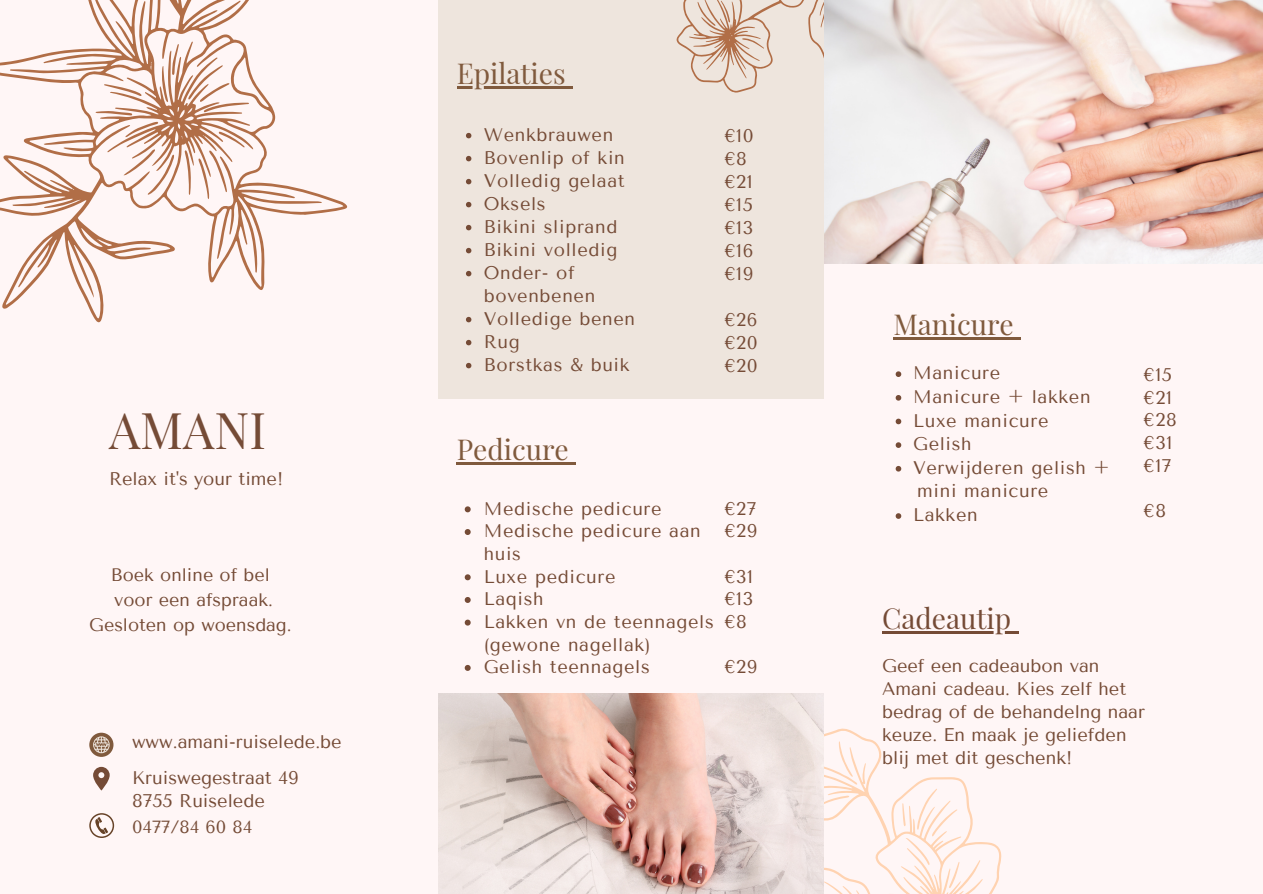
<style>
.page{position:relative;width:1263px;height:894px;background:#fff}
.page>*{position:absolute;margin:0;border:0;box-sizing:border-box;transform-origin:0 0}
.t1{font:49.5px "Playfair Display";color:#754b36}
.t2{font:28.2px "Playfair Display";color:#805a3d}
.t3{font:28.2px "Playfair Display";color:#754b36}
.t4{font:18.3px/22.6px "Tenor Sans";letter-spacing:.035em;color:#754b36}
.t5{font:18.3px/23px "Tenor Sans";color:#754b36}
.t6{font:18px "Tenor Sans";color:#754b36}
.t7{font:17.55px "Tenor Sans";color:#754b36}
</style>
<div class="page">
<div style="left:0;top:0;width:1263px;height:893px;background:#fff6f6"></div>
<div style="left:439px;top:0;width:385px;height:398px;background:#eee5dd"></div>
<svg style="left:824px;top:728px;width:178px;height:165px"></svg>
<svg style="left:824px;top:740px;width:33px;height:47px"></svg>
<svg style="left:824px;top:795px;width:26px;height:12px"></svg>
<svg style="left:824px;top:879px;width:32px;height:14px"></svg>
<svg style="left:902px;top:788px;width:59px;height:99px"></svg>
<svg style="left:676px;top:0;width:148px;height:93px"></svg>
<svg style="left:0;top:0;width:348px;height:323px"></svg>
<svg style="left:95px;top:44px;width:154px;height:155px"></svg>
<img style="left:439px;top:693px;width:385px;height:200px">
<img style="left:824px;top:0;width:439px;height:263px">
<svg style="left:465px;top:506px;width:6px;height:6px"></svg>
<svg style="left:465px;top:529px;width:6px;height:6px"></svg>
<svg style="left:465px;top:574px;width:6px;height:6px"></svg>
<svg style="left:465px;top:597px;width:6px;height:5px"></svg>
<svg style="left:465px;top:619px;width:6px;height:6px"></svg>
<svg style="left:465px;top:665px;width:6px;height:5px"></svg>
<hr style="left:457px;top:462px;width:112px;height:2px;background:#805a3d">
<svg style="left:569px;top:462px;width:7px;height:2px"></svg>
<hr style="left:457px;top:86px;width:109px;height:2px;background:#805a3d">
<svg style="left:566px;top:86px;width:7px;height:2px"></svg>
<svg style="left:466px;top:133px;width:5px;height:5px"></svg>
<svg style="left:466px;top:156px;width:5px;height:5px"></svg>
<svg style="left:466px;top:179px;width:5px;height:5px"></svg>
<svg style="left:466px;top:202px;width:5px;height:5px"></svg>
<svg style="left:466px;top:225px;width:5px;height:5px"></svg>
<svg style="left:466px;top:248px;width:5px;height:5px"></svg>
<svg style="left:466px;top:271px;width:5px;height:5px"></svg>
<svg style="left:466px;top:317px;width:5px;height:5px"></svg>
<svg style="left:466px;top:340px;width:5px;height:5px"></svg>
<svg style="left:466px;top:363px;width:5px;height:5px"></svg>
<hr style="left:893px;top:337px;width:121px;height:2px;background:#805a3d">
<svg style="left:1014px;top:337px;width:7px;height:2px"></svg>
<svg style="left:896px;top:371px;width:5px;height:6px"></svg>
<svg style="left:896px;top:395px;width:5px;height:5px"></svg>
<svg style="left:896px;top:418px;width:5px;height:6px"></svg>
<svg style="left:896px;top:442px;width:5px;height:6px"></svg>
<svg style="left:896px;top:466px;width:5px;height:5px"></svg>
<svg style="left:896px;top:513px;width:5px;height:5px"></svg>
<hr style="left:882px;top:630px;width:129px;height:3px;background:#754b36">
<svg style="left:1011px;top:631px;width:7px;height:2px"></svg>
<svg style="left:89px;top:732px;width:24px;height:24px"></svg>
<svg style="left:93px;top:736px;width:17px;height:17px"></svg>
<svg style="left:93px;top:766px;width:17px;height:24px"></svg>
<svg style="left:89px;top:813px;width:25px;height:24px"></svg>
<p class="t1" style="left:109px;top:395px;width:159px">AMANI</p>
<p class="t5" style="left:109px;top:467px;width:176px">Relax it's your time!</p>
<p class="t6" style="left:111px;top:564px;width:160px">Boek online of bel</p>
<p class="t6" style="left:114px;top:589px;width:160px">voor een afspraak.</p>
<p class="t6" style="left:89px;top:613px;width:204px">Gesloten op woensdag.</p>
<p class="t5" style="left:132px;top:730px;width:211px">www.amani-ruiselede.be</p>
<p class="t5" style="left:132px;top:766px;width:168px">Kruiswegestraat 49</p>
<p class="t5" style="left:132px;top:789px;width:134px">8755 Ruiselede</p>
<p class="t7" style="left:132px;top:817px;width:122px">0477/84 60 84</p>
<p class="t2" style="left:457px;top:53px;width:110px">Epilaties</p>
<p class="t4" style="left:484px;top:123px;width:131px">Wenkbrauwen</p>
<p class="t4" style="left:484px;top:146px;width:143px">Bovenlip of kin</p>
<p class="t4" style="left:484px;top:169px;width:142px">Volledig gelaat</p>
<p class="t4" style="left:484px;top:192px;width:63px">Oksels</p>
<p class="t4" style="left:484px;top:215px;width:135px">Bikini sliprand</p>
<p class="t4" style="left:484px;top:238px;width:135px">Bikini volledig</p>
<p class="t4" style="left:484px;top:261px;width:113px">Onder- of bovenbenen</p>
<p class="t4" style="left:484px;top:307px;width:153px">Volledige benen</p>
<p class="t4" style="left:484px;top:330px;width:37px">Rug</p>
<p class="t4" style="left:484px;top:353px;width:147px">Borstkas &amp; buik</p>
<p class="t4" style="left:725px;top:124px;width:30px">€10</p>
<p class="t4" style="left:725px;top:147px;width:24px">€8</p>
<p class="t4" style="left:725px;top:170px;width:29px">€21</p>
<p class="t4" style="left:725px;top:193px;width:30px">€15</p>
<p class="t4" style="left:725px;top:216px;width:30px">€13</p>
<p class="t4" style="left:725px;top:239px;width:30px">€16</p>
<p class="t4" style="left:725px;top:262px;width:30px">€19</p>
<p class="t4" style="left:725px;top:308px;width:34px">€26</p>
<p class="t4" style="left:725px;top:331px;width:34px">€20</p>
<p class="t4" style="left:725px;top:354px;width:34px">€20</p>
<p class="t2" style="left:457px;top:429px;width:114px">Pedicure</p>
<p class="t4" style="left:484px;top:497px;width:179px">Medische pedicure</p>
<p class="t4" style="left:484px;top:519px;width:219px">Medische pedicure aan huis</p>
<p class="t4" style="left:484px;top:565px;width:133px">Luxe pedicure</p>
<p class="t4" style="left:484px;top:587px;width:61px">Laqish</p>
<p class="t4" style="left:484px;top:610px;width:232px">Lakken vn de teennagels (gewone nagellak)</p>
<p class="t4" style="left:484px;top:655px;width:167px">Gelish teennagels</p>
<p class="t4" style="left:725px;top:497px;width:33px">€27</p>
<p class="t4" style="left:725px;top:519px;width:34px">€29</p>
<p class="t4" style="left:725px;top:565px;width:30px">€31</p>
<p class="t4" style="left:725px;top:587px;width:30px">€13</p>
<p class="t4" style="left:725px;top:610px;width:24px">€8</p>
<p class="t4" style="left:725px;top:655px;width:34px">€29</p>
<p class="t2" style="left:893px;top:304px;width:122px">Manicure</p>
<p class="t4" style="left:913px;top:361px;width:89px">Manicure</p>
<p class="t4" style="left:913px;top:385px;width:179px">Manicure + lakken</p>
<p class="t4" style="left:913px;top:409px;width:137px">Luxe manicure</p>
<p class="t4" style="left:913px;top:432px;width:60px">Gelish</p>
<p class="t4" style="left:913px;top:456px;width:198px">Verwijderen gelish +</p>
<p class="t4" style="left:917px;top:480px;width:133px">mini manicure</p>
<p class="t4" style="left:913px;top:503px;width:66px">Lakken</p>
<p class="t4" style="left:1144px;top:363px;width:30px">€15</p>
<p class="t4" style="left:1144px;top:386px;width:29px">€21</p>
<p class="t4" style="left:1144px;top:409px;width:34px">€28</p>
<p class="t4" style="left:1144px;top:431px;width:30px">€31</p>
<p class="t4" style="left:1144px;top:454px;width:29px">€17</p>
<p class="t4" style="left:1144px;top:499px;width:24px">€8</p>
<p class="t3" style="left:882px;top:598px;width:131px">Cadeautip</p>
<p class="t5" style="left:882px;top:654px;width:264px">Geef een cadeaubon van<br>Amani cadeau. Kies zelf het bedrag of de behandelng naar keuze. En maak je geliefden blij met dit geschenk!</p>
</div>
